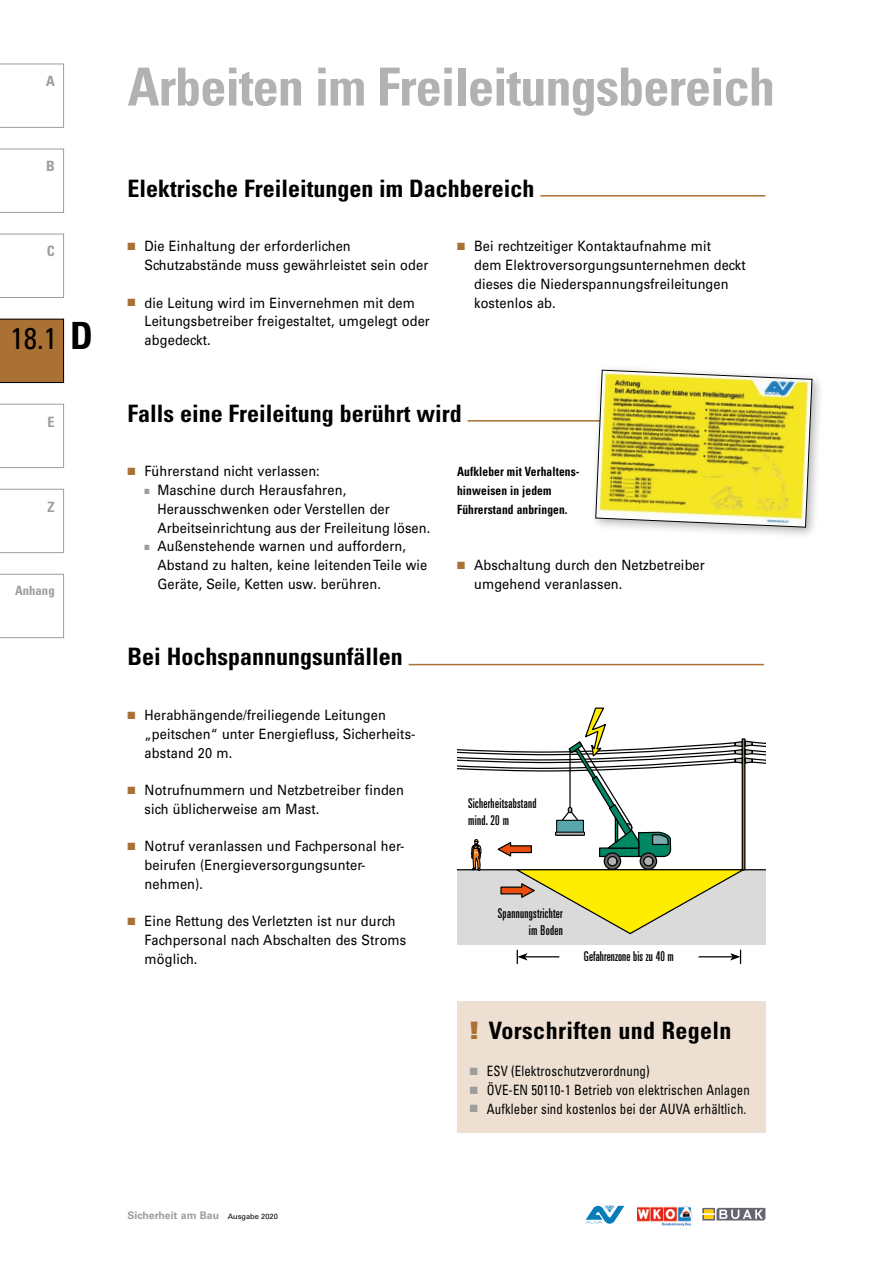
<style>
.page{position:relative;width:893px;height:1263px;background:#fff}
.page>*{position:absolute;margin:0;border:0;box-sizing:border-box;transform-origin:0 0}
.Head_groß_grau{font:700 condensed 52.5px "Univers";letter-spacing:-.02em;color:#b3b2b2}
.t1{font:condensed 30px "Univers";color:#000}
.Head_Linie{font:700 condensed 24px "Univers";color:#000}
.t2{font:14.25px/18.8px "Univers";letter-spacing:.01em;color:#000;scale:.9 1}
.t3{font:condensed 14.25px "Univers";letter-spacing:.01em;color:#000;scale:.9 1}
.t4{font:700 condensed 14.25px "Univers";color:#9d9d9c}
.t5{font:ultra-condensed 13.5px/16.2px "Univers";letter-spacing:.025em;color:#000;scale:.9 1}
.t6{font:700 condensed 12.75px/18.8px "Univers";letter-spacing:.01em;color:#000;scale:.9 1}
.t7{font:700 condensed 12.75px "Univers";color:#9d9d9c}
.t8{font:700 10.5px "Univers";color:#9d9d9c}
.s1{font-weight:700;font-size:37.5px}
.s2{color:#a97134}
.s3{color:#9d9d9c}
.s4{font-weight:900;font-stretch:normal;color:#a97134}
.s5{font-weight:400;font-size:7.5px;color:#000}
</style>
<div class="page">
<div style="left:0;top:319px;width:64px;height:64px;background:#a97134"></div>
<svg style="left:0;top:404px;width:64px;height:64px"></svg>
<svg style="left:0;top:64px;width:64px;height:64px"></svg>
<svg style="left:0;top:234px;width:64px;height:64px"></svg>
<svg style="left:0;top:149px;width:64px;height:64px"></svg>
<svg style="left:0;top:489px;width:64px;height:64px"></svg>
<svg style="left:0;top:574px;width:64px;height:64px"></svg>
<svg style="left:702px;top:1208px;width:63px;height:12px"></svg>
<img style="left:637px;top:1207px;width:56px;height:18px">
<svg style="left:586px;top:1205px;width:38px;height:19px"></svg>
<hr style="left:468px;top:420px;width:296px;height:2px;background:#a97134">
<hr style="left:540px;top:195px;width:225px;height:2px;background:#a97134">
<div style="left:457px;top:1001px;width:308px;height:132px;background:#ede0d2"></div>
<div style="left:589px;top:364px;width:235px;height:175px;background:#000;opacity:.3"></div>
<svg style="left:595px;top:370px;width:217px;height:157px;background:#d8cd4a"></svg>
<hr style="left:409px;top:664px;width:355px;height:1px;background:#a97134">
<svg style="left:457px;top:707px;width:308px;height:237px"></svg>
<hr style="left:698px;top:956px;width:35px;height:1px;background:#000">
<svg style="left:730px;top:950px;width:11px;height:14px"></svg>
<hr style="left:525px;top:956px;width:34px;height:1px;background:#000">
<svg style="left:517px;top:950px;width:11px;height:14px"></svg>
<p class="t4" style="left:46px;top:72px;width:10px">A</p>
<p class="t4" style="left:46px;top:158px;width:10px">B</p>
<p class="t4" style="left:47px;top:243px;width:9px">C</p>
<h2 class="t1" style="left:11px;top:319px;width:84px">18.1 <span class="s1">D</span></h2>
<p class="t4" style="left:48px;top:413px;width:9px">E</p>
<p class="t4" style="left:48px;top:498px;width:9px">Z</p>
<p class="t7" style="left:15px;top:583px;width:41px">Anhang</p>
<p class="Head_groß_grau" style="left:128px;top:55px;width:649px">Arbeiten im Freileitungsbereich</p>
<p class="Head_Linie" style="left:128px;top:173px;width:408px">Elektrische Freileitungen im Dachbereich</p>
<p class="t2" style="left:145px;top:237px;width:317px;text-indent:-17px"><span class="s2">■</span> Die Einhaltung der erforderlichen<br>Schutzabstände muss gewährleistet sein oder</p>
<p class="t2" style="left:145px;top:293px;width:319px;text-indent:-17px"><span class="s2">■</span> die Leitung wird im Einvernehmen mit dem<br>Leitungsbetreiber freigestaltet, umgelegt oder abgedeckt.</p>
<p class="t2" style="left:474px;top:237px;width:303px;text-indent:-17px"><span class="s2">■</span> Bei rechtzeitiger Kontaktaufnahme mit<br>dem Elektroversorgungsunternehmen deckt dieses die Niederspannungsfreileitungen kostenlos ab.</p>
<p class="Head_Linie" style="left:128px;top:398px;width:336px">Falls eine Freileitung berührt wird</p>
<p class="t2" style="left:128px;top:462px;width:215px"><span class="s2">■</span> Führerstand nicht verlassen:</p>
<p class="t2" style="left:157px;top:481px;width:305px;text-indent:-13px"><span class="s3">■</span> Maschine durch Herausfahren,<br>Herausschwenken oder Verstellen der<br>Arbeitseinrichtung aus der Freileitung lösen.</p>
<p class="t2" style="left:157px;top:537px;width:301px;text-indent:-13px"><span class="s3">■</span> Außenstehende warnen und auffordern,<br>Abstand zu halten, keine leitenden Teile wie<br>Geräte, Seile, Ketten usw. berühren.</p>
<p class="Head_Linie" style="left:128px;top:642px;width:277px">Bei Hochspannungsunfällen</p>
<p class="t2" style="left:145px;top:706px;width:302px;text-indent:-17px"><span class="s2">■</span> Herabhängende/freiliegende Leitungen „peitschen“ unter Energiefluss, Sicherheits&shy;abstand 20 m.</p>
<p class="t2" style="left:145px;top:781px;width:290px;text-indent:-17px"><span class="s2">■</span> Notrufnummern und Netzbetreiber finden sich üblicherweise am Mast.</p>
<p class="t2" style="left:145px;top:837px;width:290px;text-indent:-17px"><span class="s2">■</span> Notruf veranlassen und Fachpersonal her&shy;beirufen (Energieversorgungsunter&shy;nehmen).</p>
<p class="t2" style="left:145px;top:912px;width:292px;text-indent:-17px"><span class="s2">■</span> Eine Rettung des Verletzten ist nur durch<br>Fachpersonal nach Abschalten des Stroms möglich.</p>
<p class="t6" style="left:457px;top:462px;width:137px">Aufkleber mit Verhaltens&shy;hinweisen in jedem<br>Führerstand anbringen.</p>
<p class="t2" style="left:474px;top:556px;width:258px;text-indent:-17px"><span class="s2">■</span> Abschaltung durch den Netzbetreiber umgehend veranlassen.</p>
<p class="t5" style="left:468px;top:795px;width:77px">Sicherheitsabstand mind. 20 m</p>
<p class="t5" style="left:498px;top:905px;width:74px;text-align:right">Spannungstrichter im Boden</p>
<p class="t5" style="left:584px;top:948px;width:101px">Gefahrenzone bis zu 40 m</p>
<p class="Head_Linie" style="left:470px;top:1016px;width:263px"><span class="s4">!</span> Vorschriften und Regeln</p>
<p class="t3" style="left:470px;top:1062px;width:201px"><span class="s3">■</span> ESV (Elektroschutzverordnung)</p>
<p class="t3" style="left:470px;top:1081px;width:313px"><span class="s3">■</span> ÖVE-EN 50110-1 Betrieb von elektrischen Anlagen</p>
<p class="t3" style="left:470px;top:1100px;width:309px"><span class="s3">■</span> Aufkleber sind kostenlos bei der AUVA erhältlich.</p>
<p class="t8" style="left:128px;top:1209px;width:152px">Sicherheit am Bau <span class="s5">Ausgabe 2020</span></p>
</div>
